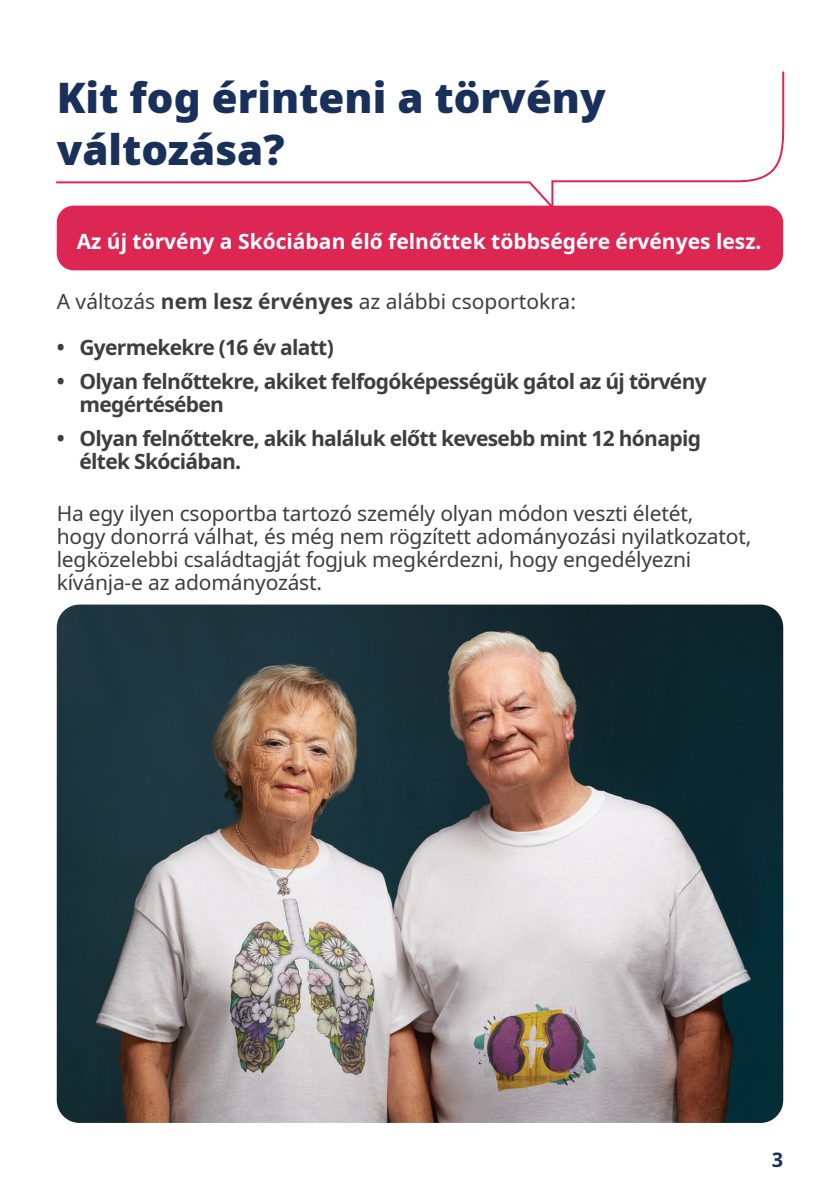
<style>
.page{position:relative;width:840px;height:1191px;background:#fff}
.page>*{position:absolute;margin:0;border:0;box-sizing:border-box;transform-origin:0 0}
.t1{font:900 42px/52px "Noto Sans";color:#19315a}
.t2{font:21px/23px "Noto Sans";letter-spacing:-.01em;color:#3e3e3f}
.t3{font:700 21px/23px "Noto Sans";letter-spacing:-.035em;color:#3e3e3f}
.t4{font:700 21px "Noto Sans";color:#fff}
.t5{font:700 20px "Noto Sans";color:#19315a}
.s1{font-weight:700}
</style>
<div class="page">
<img style="left:57px;top:604px;width:725px;height:519px">
<div style="left:57px;top:206px;width:725px;height:64px;background:#dc2653;border-radius:17px"></div>
<svg style="left:55px;top:71px;width:729px;height:141px"></svg>
<p class="t1" style="left:57px;top:72px;width:550px">Kit fog érinteni a törvény változása?</p>
<p class="t4" style="left:77px;top:227px;width:686px">Az új törvény a Skóciában élő felnőttek többségére érvényes lesz.</p>
<p class="t2" style="left:57px;top:290px;width:520px">A változás <span class="s1">nem lesz érvényes</span> az alábbi csoportokra:</p>
<p class="t3" style="left:57px;top:336px;width:278px">• Gyermekekre (16 év alatt)</p>
<p class="t3" style="left:79px;top:370px;width:628px;text-indent:-23px">• Olyan felnőttekre, akiket felfogóképességük gátol az új törvény megértésében</p>
<p class="t3" style="left:79px;top:428px;width:622px;text-indent:-23px">• Olyan felnőttekre, akik haláluk előtt kevesebb mint 12 hónapig éltek Skóciában.</p>
<p class="t2" style="left:57px;top:502px;width:695px">Ha egy ilyen csoportba tartozó személy olyan módon veszti életét,<br>hogy donorrá válhat, és még nem rögzített adományozási nyilatkozatot, legközelebbi családtagját fogjuk megkérdezni, hogy engedélyezni kívánja-e az adományozást.</p>
<p class="t5" style="left:771px;top:1145px;width:13px">3</p>
</div>
